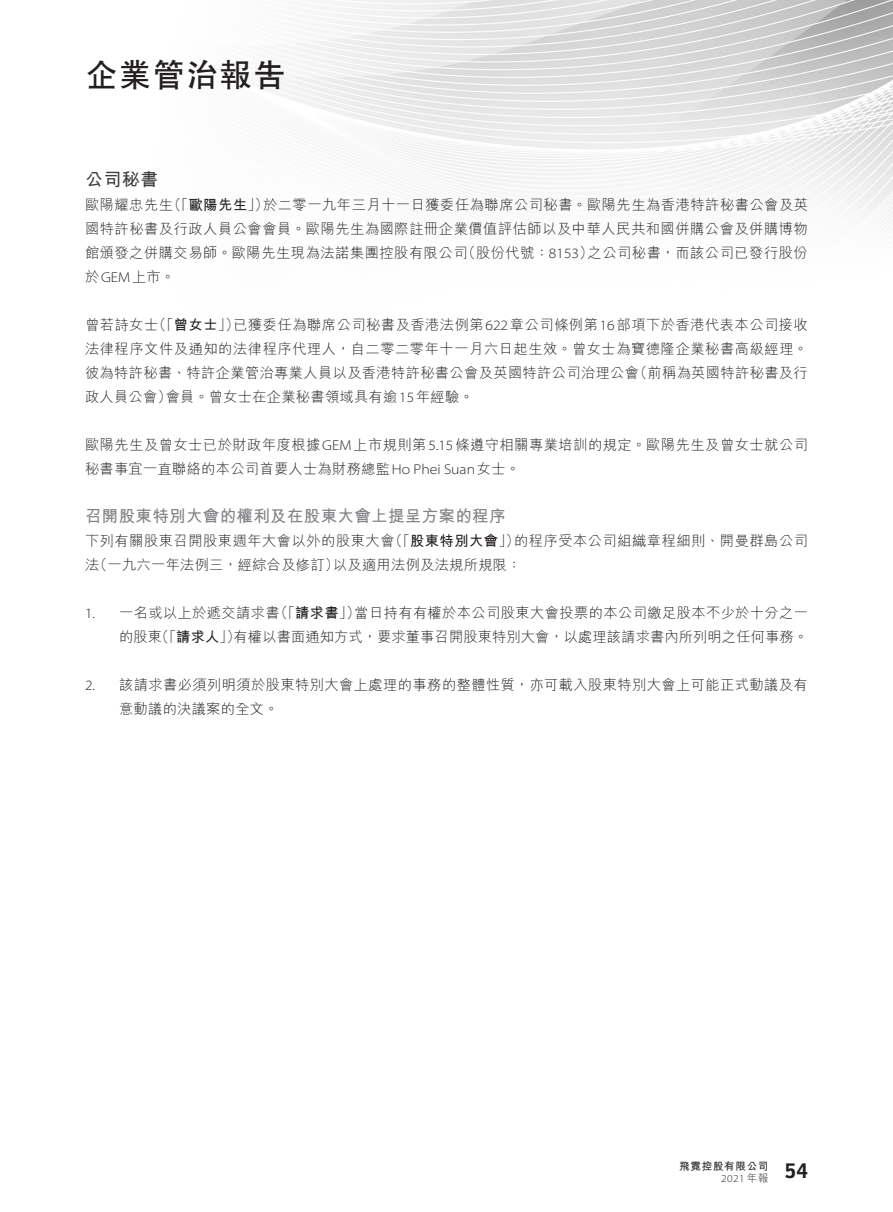
<style>
.page{position:relative;width:893px;height:1212px;background:#fff}
.page>*{position:absolute;margin:0;border:0;box-sizing:border-box;transform-origin:0 0}
.t1{font:700 33px "C Hei 2 HK";letter-spacing:.015em;color:#231f20}
.t2{font:700 21px "Battersea";color:#231f20}
._01_H1{font:700 18px "M Hei HK";color:#3e3e3f}
._02_H2{font:700 16.5px "M Hei HK";letter-spacing:.02em;color:#808285}
._00_txt{font:300 14.25px/24px "M Hei HK";letter-spacing:.035em;color:#231f20}
._00_txt-2{font:300 14.25px "M Hei HK";letter-spacing:.01em;color:#231f20}
._00_txt-3{font:700 14.25px "M Hei HK";letter-spacing:.035em;color:#231f20}
._00_txt-4{font:300 semi-expanded 14.25px "Myriad Pro";color:#231f20}
.t3{font:700 10.5px "M Hei HK";letter-spacing:.07em;color:#231f20}
.t4{font:300 semi-expanded 10.5px "Myriad Pro";color:#231f20}
.s1{font-weight:700}
.s2{font-family:"Myriad Pro";font-stretch:semi-expanded}
.s3{font-weight:300}
.s4{font-family:"M Hei HK";font-stretch:normal}
</style>
<div class="page">
<img style="left:256px;top:0;width:637px;height:226px">
<h1 class="t1" style="left:85px;top:59px;width:202px">企業管治報告</h1>
<p class="_01_H1" style="left:85px;top:166px;width:75px">公司秘書</p>
<p class="_00_txt" style="left:167px;top:193px;width:103px">（「<span class="s1">歐陽先生</span>」）</p>
<p class="_00_txt" style="left:263px;top:193px;width:546px">於二零一九年三月十一日獲委任為聯席公司秘書。歐陽先生為香港特許秘書公會及英</p>
<p class="_00_txt" style="left:85px;top:193px;width:90px">歐陽耀忠先生</p>
<p class="_00_txt" style="left:85px;top:217px;width:724px">國特許秘書及行政人員公會會員。歐陽先生為國際註冊企業價值評估師以及中華人民共和國併購公會及併購博物</p>
<p class="_00_txt" style="left:588px;top:241px;width:222px">之公司秘書，而該公司已發行股份</p>
<p class="_00_txt" style="left:85px;top:241px;width:384px">館頒發之併購交易師。歐陽先生現為法諾集團控股有限公司於<span class="s2">GEM</span>上市。</p>
<p class="_00_txt" style="left:233px;top:313px;width:576px">已獲委任為聯席公司秘書及香港法例第<span class="s2">622</span>章公司條例第<span class="s2">16</span>部項下於香港代表本公司接收</p>
<p class="_00_txt" style="left:462px;top:241px;width:133px">（股份代號：<span class="s2">8153</span>）</p>
<p class="_00_txt" style="left:152px;top:313px;width:88px">（「<span class="s1">曾女士</span>」）</p>
<p class="_00_txt" style="left:85px;top:313px;width:75px">曾若詩女士</p>
<p class="_00_txt" style="left:85px;top:337px;width:724px">法律程序文件及通知的法律程序代理人，自二零二零年十一月六日起生效。曾女士為寶德隆企業秘書高級經理。</p>
<p class="_00_txt" style="left:633px;top:361px;width:176px">（前稱為英國特許秘書及行</p>
<p class="_00_txt" style="left:166px;top:361px;width:475px;text-indent:-81px">彼為特許秘書、特許企業管治專業人員以及香港特許秘書公會及英國特許公司治理公會會員。曾女士在企業秘書領域具有逾<span class="s2">15</span>年經驗。</p>
<p class="_00_txt" style="left:85px;top:385px;width:88px">政人員公會）</p>
<p class="_00_txt" style="left:85px;top:433px;width:724px">歐陽先生及曾女士已於財政年度根據<span class="s2">GEM</span>上市規則第<span class="s2">5.15</span>條遵守相關專業培訓的規定。歐陽先生及曾女士就公司秘書事宜一直聯絡的本公司首要人士為財務總監<span class="s2">Ho Phei Suan</span>女士。</p>
<p class="_02_H2" style="left:85px;top:504px;width:422px">召開股東特別大會的權利及在股東大會上提呈方案的程序</p>
<p class="_00_txt" style="left:514px;top:529px;width:295px">的程序受本公司組織章程細則、開曼群島公司</p>
<p class="_00_txt-3" style="left:389px;top:531px;width:133px"><span class="s3">（「</span>股東特別大會<span class="s3">」）</span></p>
<p class="_00_txt" style="left:333px;top:529px;width:190px;text-indent:-248px">下列有關股東召開股東週年大會以外的股東大會<br>以及適用法例及法規所規限：</p>
<p class="_00_txt" style="left:85px;top:553px;width:255px">（法一九六一年法例三，經綜合及修訂）</p>
<p class="_00_txt-4" style="left:85px;top:605px;width:12px">1.</p>
<p class="_00_txt-4" style="left:85px;top:677px;width:12px">2.</p>
<p class="_00_txt" style="left:274px;top:601px;width:88px">（「<span class="s1">請求書</span>」）</p>
<p class="_00_txt" style="left:354px;top:601px;width:455px">當日持有有權於本公司股東大會投票的本公司繳足股本不少於十分之一</p>
<p class="_00_txt" style="left:119px;top:601px;width:162px">一名或以上於遞交請求書</p>
<p class="_00_txt" style="left:155px;top:625px;width:87px">（「<span class="s1">請求人</span>」）</p>
<p class="_00_txt-2" style="left:234px;top:630px;width:576px">有權以書面通知方式，要求董事召開股東特別大會，以處理該請求書內所列明之任何事務。</p>
<p class="_00_txt" style="left:119px;top:625px;width:45px">的股東</p>
<p class="_00_txt" style="left:119px;top:673px;width:690px">該請求書必須列明須於股東特別大會上處理的事務的整體性質，亦可載入股東特別大會上可能正式動議及有</p>
<p class="_00_txt" style="left:119px;top:697px;width:161px">意動議的決議案的全文。</p>
<p class="t3" style="left:679px;top:1158px;width:91px">飛霓控股有限公司</p>
<p class="t4" style="left:721px;top:1172px;width:49px">2021<span class="s4">年報</span></p>
<h2 class="t2" style="left:784px;top:1157px;width:25px">54</h2>
</div>
